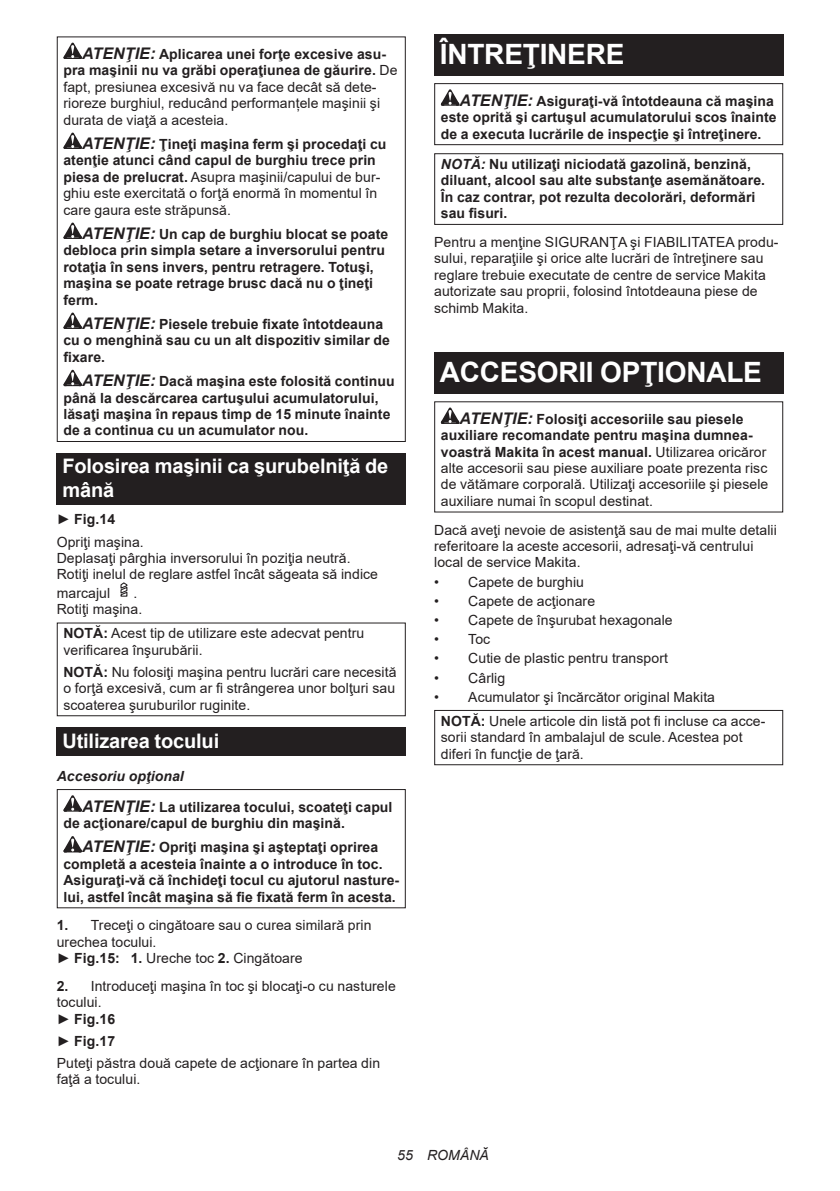
<style>
.page{position:relative;width:840px;height:1191px;background:#fff}
.page>*{position:absolute;margin:0;border:0;box-sizing:border-box;transform-origin:0 0}
.t1{font:700 28px "Arial";letter-spacing:-.01em;color:#fff}
.t2{font:700 20px/23.4px "Arial";letter-spacing:-.01em;color:#fff}
.t3{font:14px/16.4px "Arial";letter-spacing:.005em;color:#231f20}
.t4{font:700 14px/16.4px "Arial";letter-spacing:.005em;color:#231f20}
.t5{font:italic 14px "Arial";letter-spacing:.005em;color:#231f20}
.s1{font-weight:700;font-style:italic;font-size:16px}
.s2{font-weight:700}
.s3{font-style:italic;font-size:16px}
.s4{font-style:italic}
</style>
<div class="page">
<svg style="left:63px;top:43px;width:19px;height:16px"></svg>
<svg style="left:63px;top:133px;width:19px;height:16px"></svg>
<svg style="left:63px;top:223px;width:19px;height:16px"></svg>
<svg style="left:63px;top:312px;width:19px;height:17px"></svg>
<svg style="left:63px;top:370px;width:19px;height:16px"></svg>
<div style="left:57px;top:36px;width:348px;height:406px;border:1px solid #231f20"></div>
<div style="left:57px;top:453px;width:348px;height:52px;background:#231f20"></div>
<svg style="left:120px;top:582px;width:8px;height:15px"></svg>
<div style="left:57px;top:622px;width:348px;height:94px;border:1px solid #231f20"></div>
<div style="left:57px;top:727px;width:348px;height:29px;background:#231f20"></div>
<svg style="left:63px;top:795px;width:19px;height:16px"></svg>
<svg style="left:63px;top:836px;width:19px;height:16px"></svg>
<div style="left:57px;top:789px;width:348px;height:119px;border:1px solid #231f20"></div>
<div style="left:434px;top:34px;width:348px;height:41px;background:#231f20"></div>
<svg style="left:440px;top:89px;width:19px;height:17px"></svg>
<div style="left:434px;top:83px;width:348px;height:62px;border:1px solid #231f20"></div>
<div style="left:434px;top:153px;width:348px;height:72px;border:1px solid #231f20"></div>
<div style="left:434px;top:352px;width:348px;height:41px;background:#231f20"></div>
<svg style="left:440px;top:407px;width:19px;height:17px"></svg>
<div style="left:434px;top:710px;width:348px;height:55px;border:1px solid #231f20"></div>
<p class="t3" style="left:63px;top:46px;width:335px;text-indent:19px"><span class="s1">ATENŢIE:</span> <span class="s2">Aplicarea unei forţe excesive asu&shy;pra maşinii nu va grăbi operaţiunea de găurire.</span> De fapt, presiunea excesivă nu va face decât să dete&shy;rioreze burghiul, reducând performanțele maşinii şi durata de viaţă a acesteia.</p>
<p class="t3" style="left:63px;top:136px;width:324px;text-indent:19px"><span class="s1">ATENŢIE:</span> <span class="s2">Ţineţi maşina ferm şi procedaţi cu atenţie atunci când capul de burghiu trece prin piesa de prelucrat.</span> Asupra maşinii/capului de bur&shy;ghiu este exercitată o forţă enormă în momentul în care gaura este străpunsă.</p>
<p class="t4" style="left:63px;top:226px;width:326px;text-indent:19px"><span class="s3">ATENŢIE:</span> Un cap de burghiu blocat se poate debloca prin simpla setare a inversorului pentru rotaţia în sens invers, pentru retragere. Totuşi, maşina se poate retrage brusc dacă nu o ţineţi ferm.</p>
<p class="t4" style="left:63px;top:316px;width:328px;text-indent:19px"><span class="s3">ATENŢIE:</span> Piesele trebuie fixate întotdeauna cu o menghină sau cu un alt dispozitiv similar de fixare.</p>
<p class="t4" style="left:63px;top:373px;width:332px;text-indent:19px"><span class="s3">ATENŢIE:</span> Dacă maşina este folosită continuu până la descărcarea cartuşului acumulatorului, lăsaţi maşina în repaus timp de 15 minute înainte de a continua cu un acumulator nou.</p>
<h2 class="t2" style="left:62px;top:455px;width:327px">Folosirea maşinii ca şurubelniţă de mână</h2>
<p class="t3" style="left:57px;top:508px;width:89px;line-height:22px">► <span class="s2">Fig.14<br></span>Opriţi maşina.</p>
<p class="t3" style="left:57px;top:550px;width:322px">Deplasaţi pârghia inversorului în poziţia neutră.<br>Rotiţi inelul de reglare astfel încât săgeata să indice</p>
<p class="t3" style="left:57px;top:585px;width:55px">marcajul</p>
<p class="t3" style="left:57px;top:585px;width:87px;text-indent:77px">.<br>Rotiţi maşina.</p>
<p class="t3" style="left:63px;top:625px;width:302px"><span class="s2">NOTĂ:</span> Acest tip de utilizare este adecvat pentru verificarea înşurubării.</p>
<p class="t3" style="left:63px;top:663px;width:334px;text-align:justify"><span class="s2">NOTĂ:</span> Nu folosiţi maşina pentru lucrări care necesită o forţă excesivă, cum ar fi strângerea unor bolţuri sau scoaterea şuruburilor ruginite.</p>
<h2 class="t2" style="left:62px;top:729px;width:158px">Utilizarea tocului</h2>
<p class="t4" style="left:82px;top:761px;width:312px;line-height:30.6px;text-indent:-25px"><span class="s4">Accesoriu opţional<br></span><span class="s3">ATENŢIE:</span> La utilizarea tocului, scoateţi capul</p>
<p class="t4" style="left:82px;top:811px;width:297px;line-height:24.4px;text-indent:-19px">de acţionare/capul de burghiu din maşină.<br><span class="s3">ATENŢIE:</span> Opriţi maşina şi aşteptaţi oprirea</p>
<p class="t4" style="left:63px;top:856px;width:337px">completă a acesteia înainte a o introduce în toc.<br>Asiguraţi-vă că închideţi tocul cu ajutorul nasture&shy;lui, astfel încât maşina să fie fixată ferm în acesta.</p>
<p class="t3" style="left:57px;top:917px;width:316px"><span class="s2">1.</span> Treceţi o cingătoare sau o curea similară prin urechea tocului.<br>► <span class="s2">Fig.15: 1.</span> Ureche toc <span class="s2">2.</span> Cingătoare</p>
<p class="t3" style="left:57px;top:977px;width:340px"><span class="s2">2.</span> Introduceţi maşina în toc şi blocaţi-o cu nasturele tocului.<br>► <span class="s2">Fig.16</span></p>
<p class="t3" style="left:57px;top:1029px;width:325px;line-height:22px">► <span class="s2">Fig.17<br></span>Puteţi păstra două capete de acţionare în partea din</p>
<p class="t3" style="left:57px;top:1071px;width:85px">faţă a tocului.</p>
<h1 class="t1" style="left:439px;top:34px;width:186px">ÎNTREŢINERE</h1>
<p class="t4" style="left:440px;top:93px;width:337px;text-indent:19px"><span class="s3">ATENŢIE:</span> Asiguraţi-vă întotdeauna că maşina este oprită şi cartuşul acumulatorului scos înainte de a executa lucrările de inspecţie şi întreţinere.</p>
<p class="t4" style="left:440px;top:156px;width:325px"><span class="s4">NOTĂ:</span> Nu utilizaţi niciodată gazolină, benzină, diluant, alcool sau alte substanţe asemănătoare.<br>În caz contrar, pot rezulta decolorări, deformări sau fisuri.</p>
<p class="t3" style="left:434px;top:234px;width:346px">Pentru a menţine SIGURANŢA şi FIABILITATEA produ&shy;sului, reparaţiile şi orice alte lucrări de întreţinere sau reglare trebuie executate de centre de service Makita autorizate sau proprii, folosind întotdeauna piese de schimb Makita.</p>
<h1 class="t1" style="left:439px;top:352px;width:323px">ACCESORII OPŢIONALE</h1>
<p class="t3" style="left:440px;top:411px;width:329px;text-indent:19px"><span class="s1">ATENŢIE:</span> <span class="s2">Folosiţi accesoriile sau piesele auxiliare recomandate pentru maşina dumnea&shy;voastră Makita în acest manual.</span> Utilizarea oricăror alte accesorii sau piese auxiliare poate prezenta risc de vătămare corporală. Utilizaţi accesoriile şi piesele auxiliare numai în scopul destinat.</p>
<p class="t3" style="left:434px;top:521px;width:344px">Dacă aveţi nevoie de asistenţă sau de mai multe detalii referitoare la aceste accesorii, adresaţi-vă centrului local de service Makita.</p>
<p class="t3" style="left:434px;top:573px;width:151px">• Capete de burghiu</p>
<p class="t3" style="left:434px;top:592px;width:162px">• Capete de acţionare</p>
<p class="t3" style="left:434px;top:612px;width:240px">• Capete de înşurubat hexagonale</p>
<p class="t3" style="left:434px;top:631px;width:57px">• Toc</p>
<p class="t3" style="left:434px;top:650px;width:235px">• Cutie de plastic pentru transport</p>
<p class="t3" style="left:434px;top:669px;width:72px">• Cârlig</p>
<p class="t3" style="left:440px;top:685px;width:326px;line-height:23.8px;text-indent:-7px">• Acumulator şi încărcător original Makita<br><span class="s2">NOTĂ:</span> Unele articole din listă pot fi incluse ca acce-</p>
<p class="t3" style="left:440px;top:729px;width:303px">sorii standard în ambalajul de scule. Acestea pot diferi în funcţie de ţară.</p>
<p class="t5" style="left:397px;top:1146px;width:93px">55 ROMÂNĂ</p>
</div>
